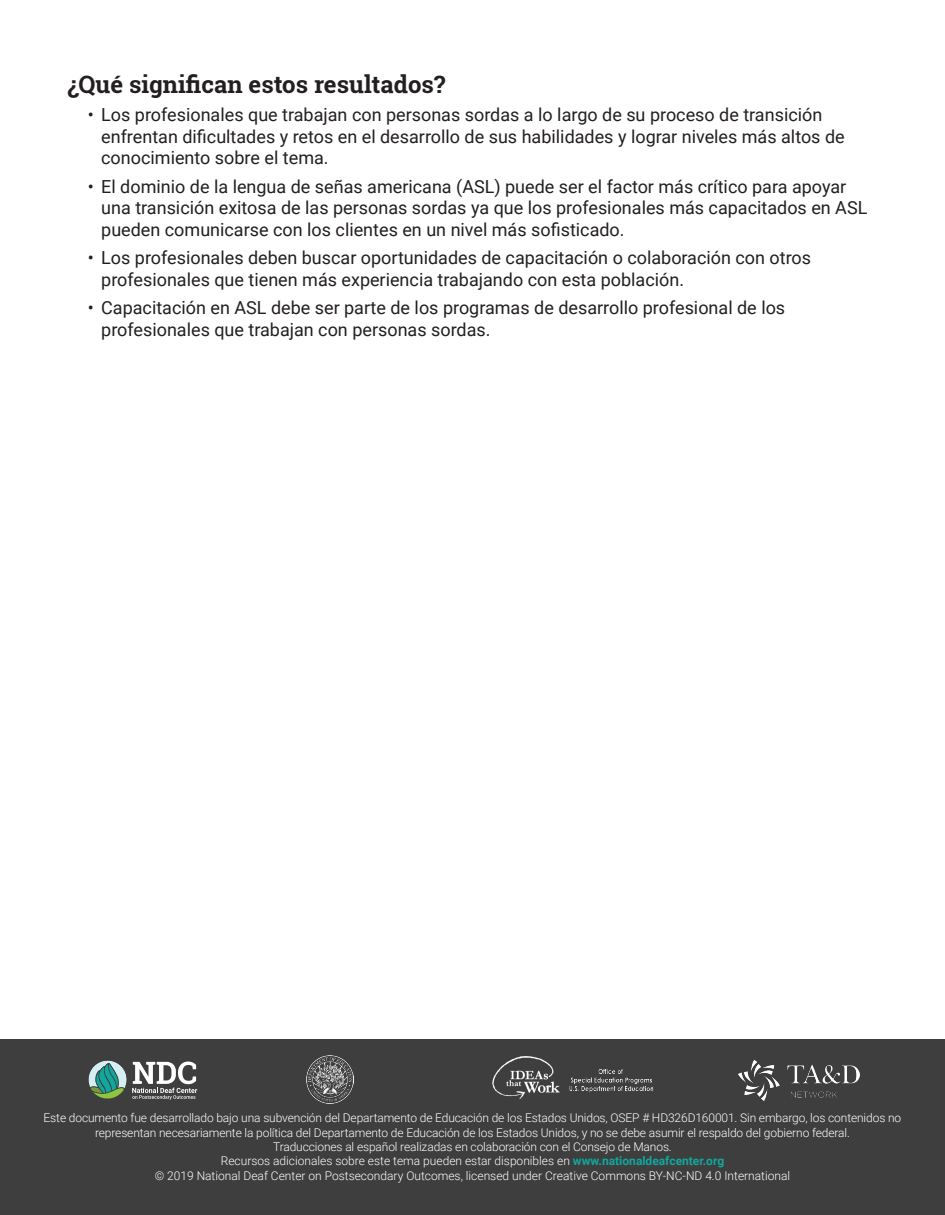
<style>
.page{position:relative;width:945px;height:1215px;background:#fff}
.page>*{position:absolute;margin:0;border:0;box-sizing:border-box;transform-origin:0 0}
.t1{font:700 24px "Roboto Slab";color:#231f20}
.t2{font:18px/21.6px "Roboto";color:#231f20}
.t3{font:300 12px/14.4px "Roboto";letter-spacing:-.01em;color:#fff;text-align:center}
.s1{font-weight:700;color:#12a79d}
</style>
<div class="page">
<div style="left:0;top:1040px;width:945px;height:175px;background:#3e3e3f"></div>
<svg style="left:88px;top:1060px;width:109px;height:40px"></svg>
<img style="left:738px;top:1060px;width:121px;height:41px">
<img style="left:569px;top:1069px;width:84px;height:23px">
<img style="left:492px;top:1056px;width:68px;height:43px">
<img style="left:306px;top:1056px;width:48px;height:48px">
<h1 class="t1" style="left:68px;top:67px;width:379px">¿Qué significan estos resultados?</h1>
<p class="t2" style="left:101px;top:103px;width:745px;text-indent:-14px">• Los profesionales que trabajan con personas sordas a lo largo de su proceso de transición enfrentan dificultades y retos en el desarrollo de sus habilidades y lograr niveles más altos de conocimiento sobre el tema.</p>
<p class="t2" style="left:101px;top:175px;width:768px;text-indent:-14px">• El dominio de la lengua de señas americana (ASL) puede ser el factor más crítico para apoyar una transición exitosa de las personas sordas ya que los profesionales más capacitados en ASL pueden comunicarse con los clientes en un nivel más sofisticado.</p>
<p class="t2" style="left:101px;top:246px;width:711px;text-indent:-14px">• Los profesionales deben buscar oportunidades de capacitación o colaboración con otros profesionales que tienen más experiencia trabajando con esta población.</p>
<p class="t2" style="left:101px;top:296px;width:686px;text-indent:-14px">• Capacitación en ASL debe ser parte de los programas de desarrollo profesional de los profesionales que trabajan con personas sordas.</p>
<p class="t3" style="left:44px;top:1110px;width:859px">Este documento fue desarrollado bajo una subvención del Departamento de Educación de los Estados Unidos, OSEP # HD326D160001. Sin embargo, los contenidos no representan necesariamente la política del Departamento de Educación de los Estados Unidos, y no se debe asumir el respaldo del gobierno federal.<br>Traducciones al español realizadas en colaboración con el Consejo de Manos.<br>Recursos adicionales sobre este tema pueden estar disponibles en <span class="s1">www.nationaldeafcenter.org<br></span>© 2019 National Deaf Center on Postsecondary Outcomes, licensed under Creative Commons BY-NC-ND 4.0 International</p>
</div>
